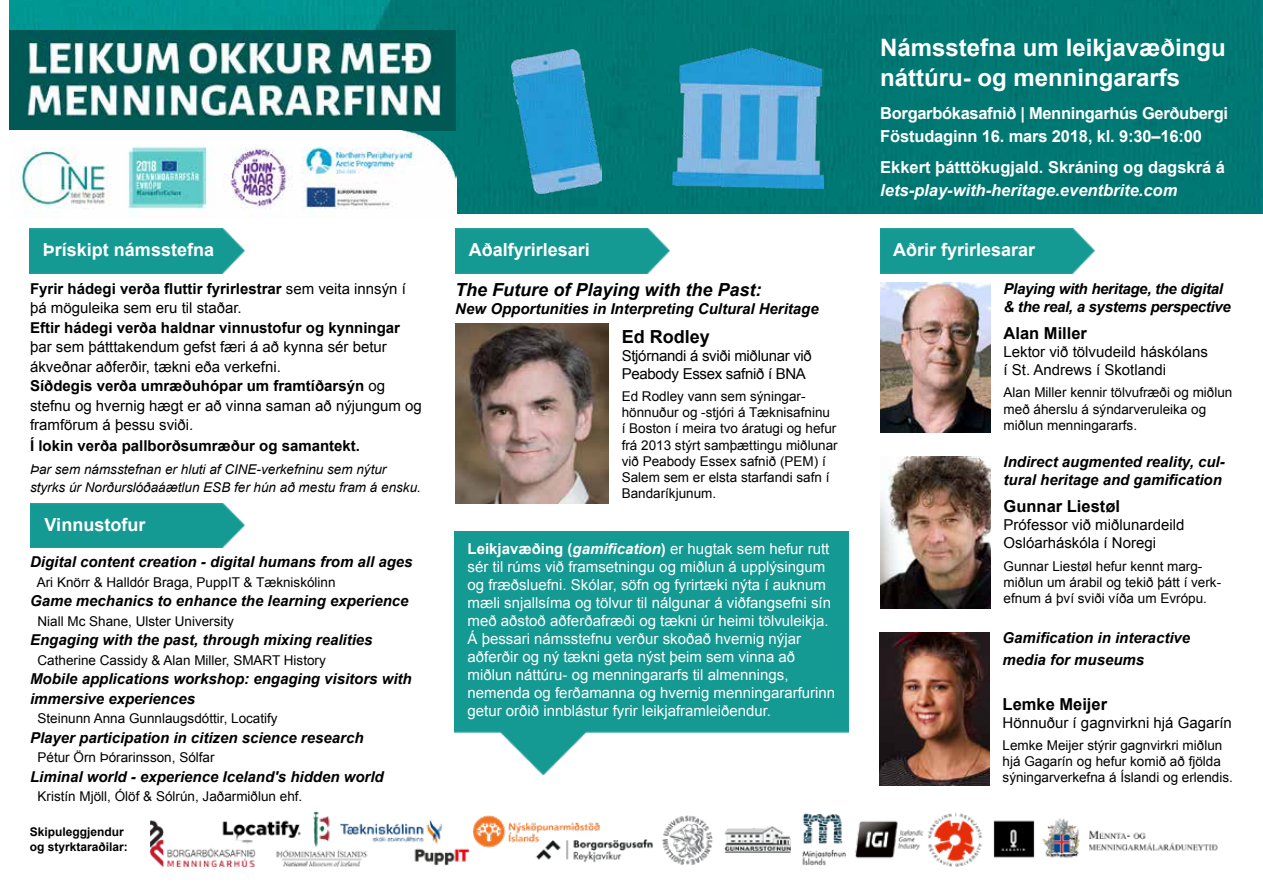
<style>
.page{position:relative;width:1263px;height:893px;background:#fff}
.page>*{position:absolute;margin:0;border:0;box-sizing:border-box;transform-origin:0 0}
.t1{font:700 24px/30px "Arial";color:#fff}
.t2{font:700 18px "Arial";color:#fff}
.t3{font:italic 700 18px "Arial";color:#000}
.t4{font:700 18px "Arial";color:#000}
.t5{font:700 16.5px/22.5px "Arial";letter-spacing:-.01em;color:#fff}
.t6{font:italic 700 16.5px "Arial";color:#fff}
.t7{font:700 16.5px "Arial";color:#000}
.t8{font:15px/18px "Arial";color:#fff}
.t9{font:italic 700 15px/21.6px "Arial";color:#000}
.t10{font:15px/19.5px "Arial";color:#000}
.t11{font:700 15px "Arial";color:#000}
.t12{font:italic 700 15px/18px "Arial";letter-spacing:-.02em;color:#000}
.t13{font:15px/18px "Arial";letter-spacing:-.02em;color:#000}
.t14{font:13.5px/16.2px "Arial";color:#000}
.t15{font:italic 13.5px/18px "Arial";color:#000}
.t16{font:700 12px/14.4px "Arial";color:#000}
.s1{font-weight:700}
.s2{font-weight:700;font-style:italic}
</style>
<div class="page">
<img style="left:10px;top:0;width:1253px;height:213px">
<img style="left:455px;top:324px;width:154px;height:179px">
<img style="left:879px;top:632px;width:111px;height:153px">
<img style="left:880px;top:456px;width:111px;height:152px">
<img style="left:880px;top:282px;width:111px;height:151px">
<div style="left:455px;top:229px;width:215px;height:44px;background:#159993"></div>
<div style="left:880px;top:229px;width:214px;height:44px;background:#159993"></div>
<div style="left:30px;top:229px;width:214px;height:44px;background:#159993"></div>
<img style="left:30px;top:503px;width:214px;height:45px">
<img style="left:455px;top:531px;width:393px;height:244px">
<img style="left:151px;top:811px;width:1067px;height:55px">
<img style="left:511px;top:49px;width:90px;height:144px">
<img style="left:672px;top:47px;width:151px;height:141px">
<img style="left:10px;top:31px;width:446px;height:182px">
<h1 class="t1" style="left:880px;top:34px;width:347px">Námsstefna um leikjavæðingu náttúru- og menningararfs</h1>
<p class="t5" style="left:880px;top:103px;width:349px">Borgarbókasafnið | Menningarhús Gerðubergi<br>Föstudaginn 16. mars 2018, kl. 9:30–16:00</p>
<p class="t5" style="left:880px;top:157px;width:346px">Ekkert þátttökugjald. Skráning og dagskrá á</p>
<p class="t6" style="left:880px;top:179px;width:299px">lets-play-with-heritage.eventbrite.com</p>
<h2 class="t2" style="left:43px;top:238px;width:173px">Þrískipt námsstefna</h2>
<h2 class="t2" style="left:469px;top:238px;width:123px">Aðalfyrirlesari</h2>
<h2 class="t2" style="left:893px;top:238px;width:144px">Aðrir fyrirlesarar</h2>
<p class="t10" style="left:30px;top:279px;width:377px"><span class="s1">Fyrir hádegi verða fluttir fyrirlestrar</span> sem veita innsýn í þá möguleika sem eru til staðar.</p>
<p class="t11" style="left:30px;top:318px;width:372px">Eftir hádegi verða haldnar vinnustofur og kynningar</p>
<p class="t10" style="left:30px;top:337px;width:393px">þar sem þátttakendum gefst færi á að kynna sér betur ákveðnar aðferðir, tækni eða verkefni.<br><span class="s1">Síðdegis verða umræðuhópar um framtíðarsýn</span> og stefnu og hvernig hægt er að vinna saman að nýjungum og framförum á þessu sviði.</p>
<p class="t11" style="left:30px;top:436px;width:332px">Í lokin verða pallborðsumræður og samantekt.</p>
<p class="t15" style="left:30px;top:460px;width:392px">Þar sem námsstefnan er hluti af CINE-verkefninu sem nýtur styrks úr Norðurslóðaáætlun ESB fer hún að mestu fram á ensku.</p>
<h2 class="t2" style="left:45px;top:512px;width:102px">Vinnustofur</h2>
<p class="t9" style="left:30px;top:552px;width:384px">Digital content creation - digital humans from all ages</p>
<p class="t14" style="left:37px;top:574px;width:300px">Ari Knörr &amp; Halldór Braga, PuppIT &amp; Tækniskólinn</p>
<p class="t9" style="left:30px;top:591px;width:380px">Game mechanics to enhance the learning experience</p>
<p class="t14" style="left:38px;top:613px;width:198px">Niall Mc Shane, Ulster University</p>
<p class="t9" style="left:30px;top:630px;width:344px">Engaging with the past, through mixing realities</p>
<p class="t14" style="left:38px;top:652px;width:290px">Catherine Cassidy &amp; Alan Miller, SMART History</p>
<p class="t9" style="left:30px;top:670px;width:383px;line-height:19.5px">Mobile applications workshop: engaging visitors with immersive experiences</p>
<p class="t14" style="left:38px;top:711px;width:242px">Steinunn Anna Gunnlaugsdóttir, Locatify</p>
<p class="t9" style="left:30px;top:727px;width:335px">Player participation in citizen science research</p>
<p class="t14" style="left:38px;top:750px;width:179px">Pétur Örn Þórarinsson, Sólfar</p>
<p class="t9" style="left:30px;top:766px;width:355px">Liminal world - experience Iceland's hidden world</p>
<p class="t14" style="left:38px;top:789px;width:266px">Kristín Mjöll, Ólöf &amp; Sólrún, Jaðarmiðlun ehf.</p>
<p class="t16" style="left:30px;top:825px;width:100px">Skipuleggjendur og styrktaraðilar:</p>
<h2 class="t3" style="left:455px;top:278px;width:308px">The Future of Playing with the Past:</h2>
<p class="t9" style="left:455px;top:299px;width:365px">New Opportunities in Interpreting Cultural Heritage</p>
<h2 class="t4" style="left:622px;top:324px;width:90px">Ed Rodley</h2>
<p class="t13" style="left:622px;top:346px;width:192px">Stjórnandi á sviði miðlunar við<br>Peabody Essex safnið í BNA</p>
<p class="t14" style="left:622px;top:388px;width:218px">Ed Rodley vann sem sýningar&shy;hönnuður og -stjóri á Tæknisafninu<br>í Boston í meira tvo áratugi og hefur frá 2013 stýrt samþættingu miðlunar við Peabody Essex safnið (PEM) í<br>Salem sem er elsta starfandi safn í<br>Bandaríkjunum.</p>
<p class="t8" style="left:468px;top:540px;width:369px"><span class="s1">Leikjavæðing (</span><span class="s2">gamification</span><span class="s1">)</span> er hugtak sem hefur rutt sér til rúms við framsetningu og miðlun á upplýsingum og fræðsluefni. Skólar, söfn og fyrirtæki nýta í auknum mæli snjallsíma og tölvur til nálgunar á viðfangsefni sín með aðstoð aðferðafræði og tækni úr heimi tölvuleikja.<br>Á þessari námsstefnu verður skoðað hvernig nýjar aðferðir og ný tækni geta nýst þeim sem vinna að miðlun náttúru- og menningararfs til almennings, nemenda og ferðamanna og hvernig menningararfurinn getur orðið innblástur fyrir leikjaframleiðendur.</p>
<p class="t12" style="left:1003px;top:280px;width:229px">Playing with heritage, the digital &amp; the real, a systems perspective</p>
<p class="t7" style="left:1003px;top:322px;width:85px">Alan Miller</p>
<p class="t10" style="left:1003px;top:343px;width:206px;line-height:18px">Lektor við tölvudeild háskólans í St. Andrews í Skotlandi</p>
<p class="t14" style="left:1003px;top:385px;width:230px">Alan Miller kennir tölvufræði og miðlun með áherslu á sýndarveruleika og miðlun menningararfs.</p>
<p class="t9" style="left:1003px;top:454px;width:223px;line-height:18px">Indirect augmented reality, cul&shy;tural heritage and gamification</p>
<p class="t7" style="left:1003px;top:496px;width:118px">Gunnar Liestøl</p>
<p class="t10" style="left:1003px;top:516px;width:182px;line-height:18px">Prófessor við miðlunardeild<br>Oslóarháskóla í Noregi</p>
<p class="t14" style="left:1003px;top:558px;width:219px">Gunnar Liestøl hefur kennt marg&shy;miðlun um árabil og tekið þátt í verk&shy;efnum á því sviði víða um Evrópu.</p>
<p class="t9" style="left:1002px;top:627px;width:189px">Gamification in interactive media for museums</p>
<p class="t7" style="left:1002px;top:693px;width:106px">Lemke Meijer</p>
<p class="t10" style="left:1002px;top:713px;width:231px">Hönnuður í gagnvirkni hjá Gagarín</p>
<p class="t14" style="left:1002px;top:737px;width:232px">Lemke Meijer stýrir gagnvirkri miðlun hjá Gagarín og hefur komið að fjölda sýningarverkefna á Íslandi og erlendis.</p>
</div>
